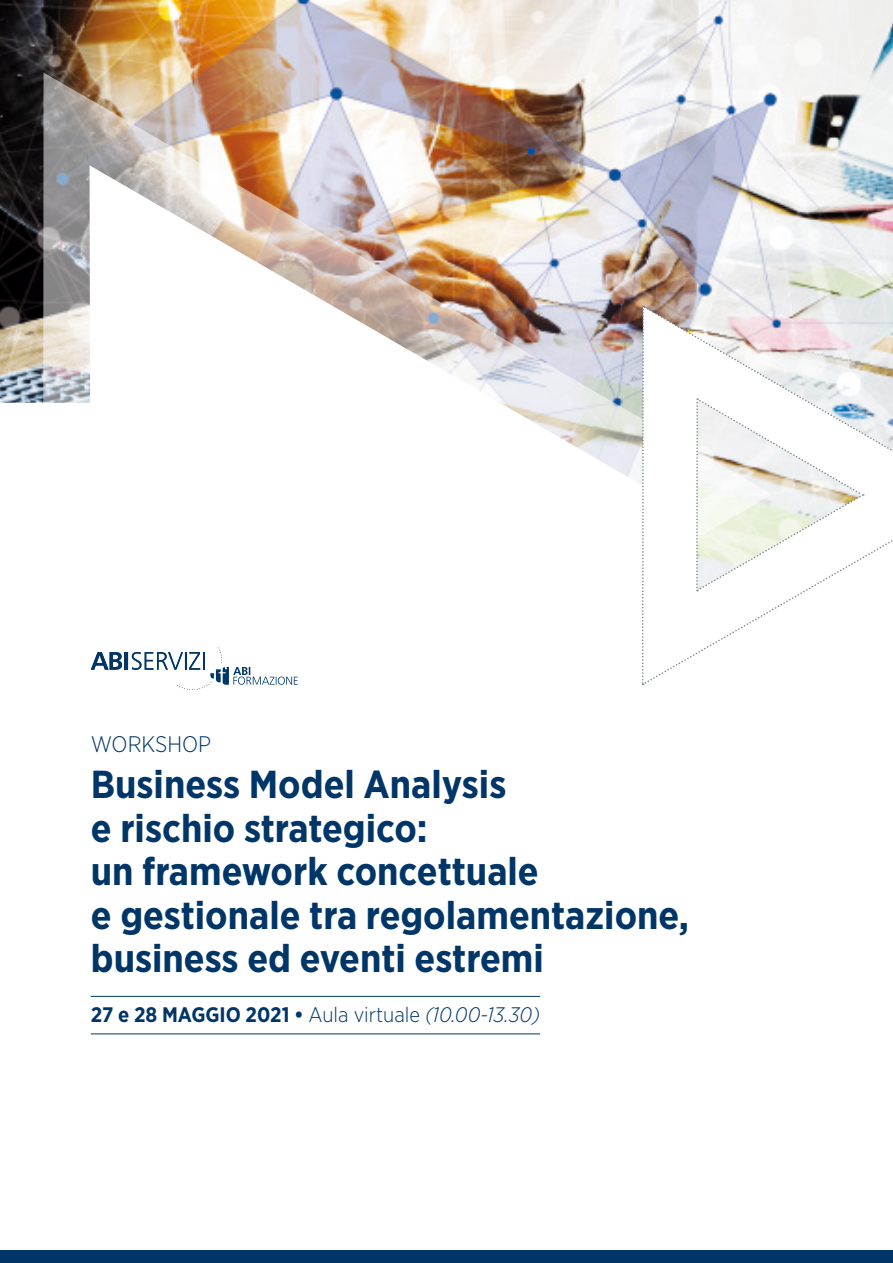
<style>
.page{position:relative;width:893px;height:1263px;background:#fff}
.page>*{position:absolute;margin:0;border:0;box-sizing:border-box;transform-origin:0 0}
.t1{font:700 39px/43.5px "Gotham Narrow";color:#003667}
.t2{font:300 22.5px "Gotham Narrow";color:#003667}
.t3{font:700 21px "Gotham Narrow";color:#003667}
.s1{font-weight:300}
.s2{font-weight:300;font-style:italic}
</style>
<div class="page">
<img style="left:0;top:0;width:893px;height:403px">
<img style="left:43px;top:73px;width:729px;height:613px">
<svg style="left:642px;top:305px;width:251px;height:380px"></svg>
<svg style="left:91px;top:647px;width:207px;height:43px"></svg>
<div style="left:0;top:1250px;width:893px;height:13px;background:#003667"></div>
<hr style="left:91px;top:996px;width:449px;height:1px;background:#003667">
<hr style="left:91px;top:1033px;width:449px;height:1px;background:#003667">
<p class="t2" style="left:91px;top:730px;width:122px">WORKSHOP</p>
<p class="t1" style="left:91px;top:762px;width:600px">Business Model Analysis<br>e rischio strategico:<br>un framework concettuale<br>e gestionale tra regolamentazione, business ed eventi estremi</p>
<p class="t3" style="left:91px;top:1001px;width:451px">27 e 28 MAGGIO 2021 • <span class="s1">Aula virtuale</span> <span class="s2">(10.00-13.30)</span></p>
</div>
